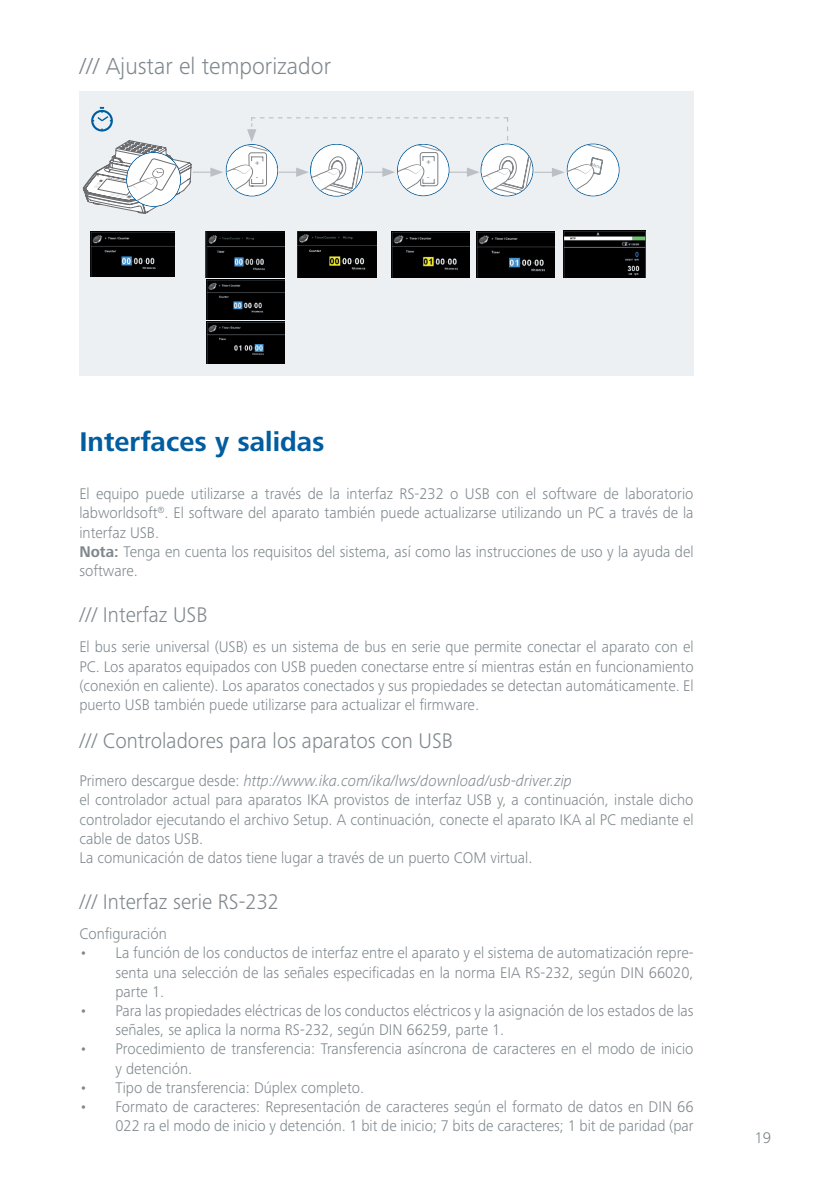
<style>
.page{position:relative;width:840px;height:1191px;background:#fff}
.page>*{position:absolute;margin:0;border:0;box-sizing:border-box;transform-origin:0 0}
.t1{font:700 28px "Frutiger Next IKA";color:#005da0}
.t2{font:300 24px "Frutiger Next IKA";color:#7f888d}
.t3{font:300 22px "Frutiger Next IKA";color:#7f888d;scale:.96 1}
.t4{font:300 16px/19.2px "Frutiger Next IKA";color:#7f888d;scale:.96 1}
.t5{font:300 16px "Frutiger Next IKA";color:#7f888d}
.t6{font:500 7.8px/15.6px "Frutiger Next IKA";color:#7f888d}
.s1{font-weight:700}
.s2{font-style:italic}
</style>
<div class="page">
<div style="left:79px;top:91px;width:614px;height:284px;background:#edf0f2"></div>
<img style="left:206px;top:232px;width:79px;height:46px">
<img style="left:297px;top:232px;width:79px;height:46px">
<img style="left:206px;top:322px;width:78px;height:41px">
<svg style="left:83px;top:107px;width:535px;height:106px"></svg>
<img style="left:91px;top:231px;width:84px;height:45px">
<img style="left:206px;top:280px;width:78px;height:39px">
<img style="left:391px;top:231px;width:78px;height:46px">
<img style="left:476px;top:232px;width:78px;height:45px">
<img style="left:563px;top:231px;width:82px;height:47px">
<h2 class="t2" style="left:79px;top:52px;width:253px">/// Ajustar el temporizador</h2>
<p class="t6" style="left:255px;top:154px;width:6px">+ -</p>
<p class="t6" style="left:426px;top:154px;width:6px">+ -</p>
<h1 class="t1" style="left:79px;top:426px;width:246px">Interfaces y salidas</h1>
<p class="t4" style="left:79px;top:484px;width:641px">El equipo puede utilizarse a través de la interfaz RS-232 o USB con el software de laboratorio labworldsoft<sup>®</sup>. El software del aparato también puede actualizarse utilizando un PC a través de la interfaz USB.<br><span class="s1">Nota:</span> Tenga en cuenta los requisitos del sistema, así como las instrucciones de uso y la ayuda del software.</p>
<h3 class="t3" style="left:79px;top:602px;width:135px">/// Interfaz USB</h3>
<p class="t4" style="left:79px;top:637px;width:641px;text-align:justify">El bus serie universal (USB) es un sistema de bus en serie que permite conectar el aparato con el PC. Los aparatos equipados con USB pueden conectarse entre sí mientras están en funcionamiento (conexión en caliente). Los aparatos conectados y sus propiedades se detectan automáticamente. El puerto USB también puede utilizarse para actualizar el firmware.</p>
<h3 class="t3" style="left:79px;top:728px;width:390px">/// Controladores para los aparatos con USB</h3>
<p class="t4" style="left:79px;top:771px;width:641px">Primero descargue desde: <span class="s2">http://www.ika.com/ika/lws/download/usb-driver.zip<br></span>el controlador actual para aparatos IKA provistos de interfaz USB y, a continuación, instale dicho controlador ejecutando el archivo Setup. A continuación, conecte el aparato IKA al PC mediante el cable de datos USB.<br>La comunicación de datos tiene lugar a través de un puerto COM virtual.</p>
<h3 class="t3" style="left:79px;top:888px;width:209px">/// Interfaz serie RS-232</h3>
<p class="t4" style="left:79px;top:924px;width:92px">Configuración</p>
<p class="t4" style="left:115px;top:943px;width:603px;text-align:justify;text-indent:-36px">• La función de los conductos de interfaz entre el aparato y el sistema de automatización repre&shy;senta una selección de las señales especificadas en la norma EIA RS-232, según DIN 66020, parte 1.</p>
<p class="t4" style="left:115px;top:1001px;width:603px;text-indent:-36px">• Para las propiedades eléctricas de los conductos eléctricos y la asignación de los estados de las señales, se aplica la norma RS-232, según DIN 66259, parte 1.</p>
<p class="t4" style="left:115px;top:1039px;width:603px;text-indent:-36px">• Procedimiento de transferencia: Transferencia asíncrona de caracteres en el modo de inicio y detención.</p>
<p class="t4" style="left:79px;top:1078px;width:298px">• Tipo de transferencia: Dúplex completo.</p>
<p class="t4" style="left:79px;top:1097px;width:641px;text-align:right">• Formato de caracteres: Representación de caracteres según el formato de datos en DIN 66<br>022 ra el modo de inicio y detención. 1 bit de inicio; 7 bits de caracteres; 1 bit de paridad (par</p>
<p class="t5" style="left:753px;top:1128px;width:18px">19</p>
</div>
